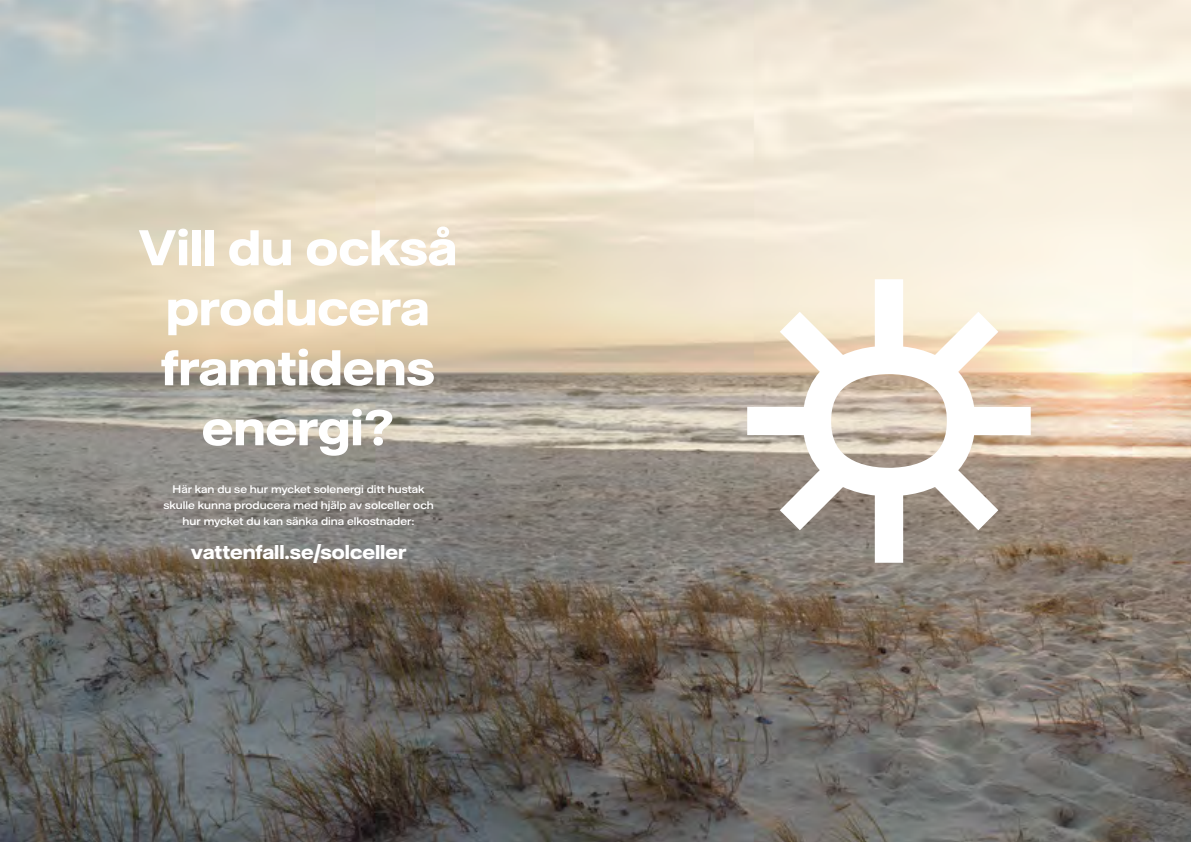
<style>
.page{position:relative;width:1191px;height:842px;background:#fff}
.page>*{position:absolute;margin:0;border:0;box-sizing:border-box;transform-origin:0 0}
.t1{font:700 50px/60px "Vattenfall Hall";color:#fff;text-align:center}
.t2{font:700 20px "Vattenfall Hall";color:#fff}
.t3{font:500 11px/16px "Vattenfall Hall";color:#fff;text-align:center}
</style>
<div class="page">
<img style="left:0;top:0;width:1191px;height:842px">
<svg style="left:747px;top:279px;width:283px;height:284px"></svg>
<h1 class="t1" style="left:138px;top:217px;width:320px">Vill du också producera framtidens energi?</h1>
<p class="t3" style="left:163px;top:481px;width:272px">Här kan du se hur mycket solenergi ditt hustak skulle kunna producera med hjälp av solceller och hur mycket du kan sänka dina elkostnader:</p>
<h2 class="t2" style="left:191px;top:540px;width:217px">vattenfall.se/solceller</h2>
</div>
